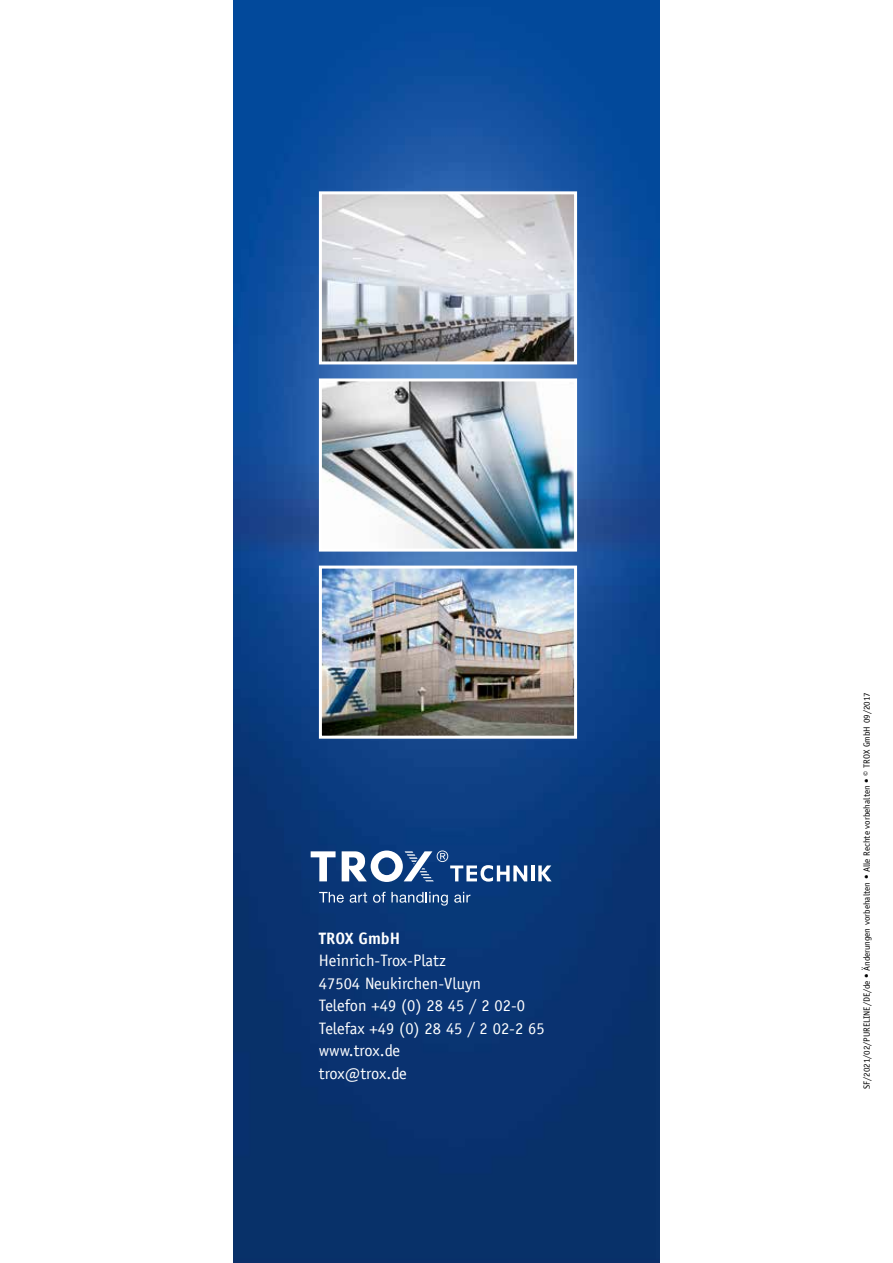
<style>
.page{position:relative;width:893px;height:1263px;background:#fff}
.page>*{position:absolute;margin:0;border:0;box-sizing:border-box;transform-origin:0 0}
.t1{font:16.5px/22.5px "TROX Officina Sans";color:#fff}
.t2{font:700 16.5px "TROX Officina Sans";color:#fff}
.t3{font:9px "TROX Officina Sans";color:#000}
</style>
<div class="page">
<img style="left:234px;top:0;width:425px;height:1263px">
<svg style="left:538px;top:865px;width:14px;height:16px"></svg>
<hr style="left:531px;top:865px;width:3px;height:16px;background:#fff">
<svg style="left:342px;top:850px;width:185px;height:32px"></svg>
<svg style="left:311px;top:851px;width:25px;height:30px"></svg>
<svg style="left:319px;top:892px;width:25px;height:11px"></svg>
<svg style="left:350px;top:892px;width:17px;height:11px"></svg>
<svg style="left:373px;top:892px;width:75px;height:14px"></svg>
<svg style="left:454px;top:892px;width:16px;height:11px"></svg>
<img style="left:323px;top:195px;width:250px;height:165px">
<div style="left:319px;top:191px;width:258px;height:173px;border:3px solid #fff"></div>
<img style="left:323px;top:382px;width:250px;height:166px">
<div style="left:319px;top:378px;width:258px;height:174px;border:3px solid #fff"></div>
<img style="left:323px;top:570px;width:250px;height:165px">
<div style="left:319px;top:566px;width:258px;height:173px;border:3px solid #fff"></div>
<p class="t2" style="left:319px;top:928px;width:83px">TROX GmbH</p>
<p class="t1" style="left:319px;top:949px;width:227px">Heinrich-Trox-Platz<br>47504 Neukirchen-Vluyn<br>Telefon +49 (0) 28 45 / 2 02-0<br>Telefax +49 (0) 28 45 / 2 02-2 65 www.trox.de<br>trox@trox.de</p>
<p class="t3" style="left:861px;top:1089px;width:398px;rotate:-90deg">SF/2021/02/PURELINE/DE/de • Änderungen vorbehalten • Alle Rechte vorbehalten • © TROX GmbH 09/2017</p>
</div>
